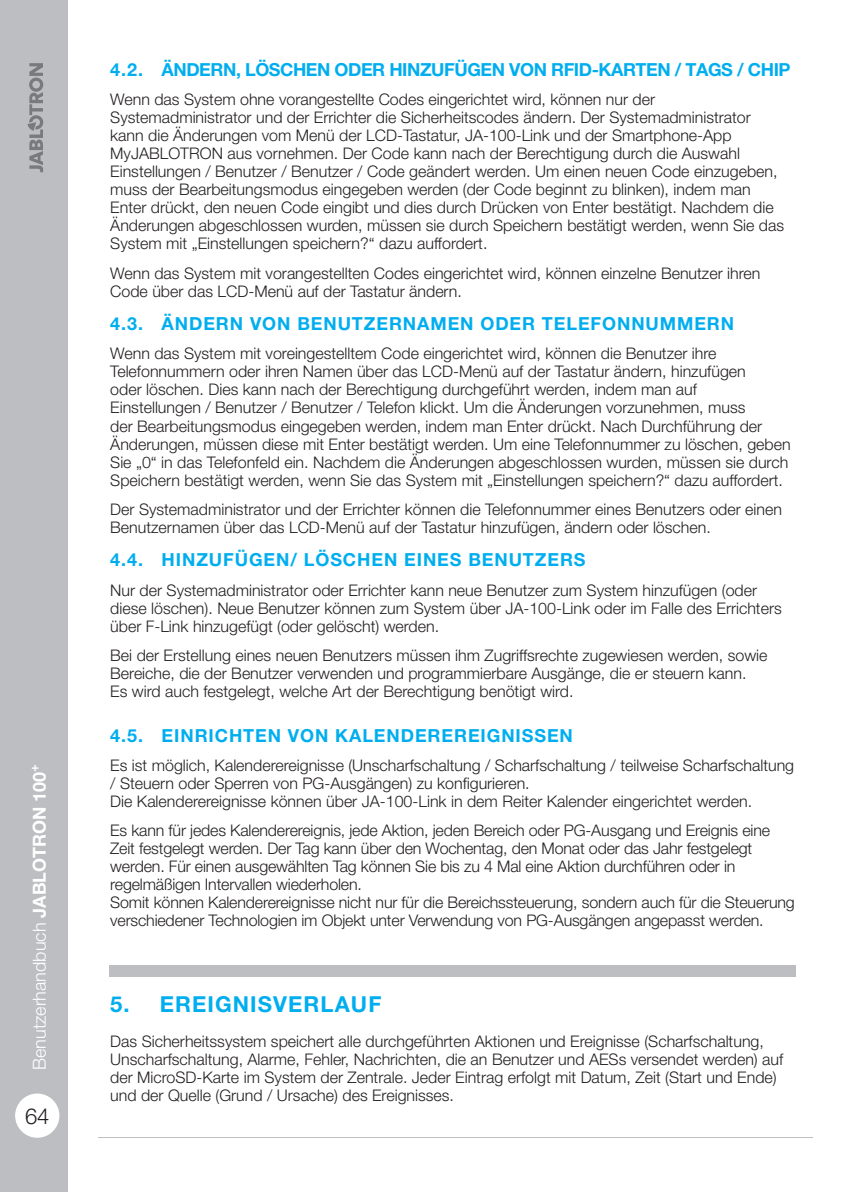
<style>
.page{position:relative;width:844px;height:1192px;background:#fff}
.page>*{position:absolute;margin:0;border:0;box-sizing:border-box;transform-origin:0 0}
.t1{font:700 22px "Helvetica Neue LT Pro";letter-spacing:.05em;color:#00aeef}
.t2{font:300 22px "Helvetica Neue LT Pro";color:#231f20}
.t3{font:700 18px "Helvetica Neue LT Pro";letter-spacing:.05em;color:#00aeef}
.t4{font:700 18px "Helvetica Neue LT Pro";letter-spacing:-.025em;color:#00aeef}
.t5{font:300 18px "Helvetica Neue LT Pro";color:#fff}
.t6{font:300 16px/18px "Helvetica Neue LT Pro";color:#231f20}
.s1{font-weight:700}
</style>
<div class="page">
<div style="left:0;top:0;width:68px;height:1192px;background:#bdbec1"></div>
<svg style="left:27px;top:63px;width:16px;height:109px"></svg>
<div style="left:15px;top:1093px;width:44px;height:44px;background:#fff;border-radius:50%"></div>
<div style="left:109px;top:965px;width:686px;height:11px;background:#bdbec1"></div>
<p class="t5" style="left:33px;top:1070px;width:308px;rotate:-90deg">Benutzerhandbuch <span class="s1">JABLOTRON 100</span><sup>+</sup></p>
<h1 class="t2" style="left:25px;top:1107px;width:26px">64</h1>
<p class="t4" style="left:110px;top:63px;width:681px">4.2. ÄNDERN, LÖSCHEN ODER HINZUFÜGEN VON RFID-KARTEN / TAGS / CHIP</p>
<p class="t6" style="left:110px;top:92px;width:675px">Wenn das System ohne vorangestellte Codes eingerichtet wird, können nur der Systemadministrator und der Errichter die Sicherheitscodes ändern. Der Systemadministrator kann die Änderungen vom Menü der LCD-Tastatur, JA-100-Link und der Smartphone-App MyJABLOTRON aus vornehmen. Der Code kann nach der Berechtigung durch die Auswahl Einstellungen / Benutzer / Benutzer / Code geändert werden. Um einen neuen Code einzugeben, muss der Bearbeitungsmodus eingegeben werden (der Code beginnt zu blinken), indem man Enter drückt, den neuen Code eingibt und dies durch Drücken von Enter bestätigt. Nachdem die Änderungen abgeschlossen wurden, müssen sie durch Speichern bestätigt werden, wenn Sie das System mit „Einstellungen speichern?“ dazu auffordert.</p>
<p class="t6" style="left:110px;top:266px;width:651px">Wenn das System mit vorangestellten Codes eingerichtet wird, können einzelne Benutzer ihren<br>Code über das LCD-Menü auf der Tastatur ändern.</p>
<p class="t3" style="left:110px;top:317px;width:625px">4.3. ÄNDERN VON BENUTZERNAMEN ODER TELEFONNUMMERN</p>
<p class="t6" style="left:110px;top:346px;width:681px">Wenn das System mit voreingestelltem Code eingerichtet wird, können die Benutzer ihre Telefonnummern oder ihren Namen über das LCD-Menü auf der Tastatur ändern, hinzufügen<br>oder löschen. Dies kann nach der Berechtigung durchgeführt werden, indem man auf Einstellungen / Benutzer / Benutzer / Telefon klickt. Um die Änderungen vorzunehmen, muss<br>der Bearbeitungsmodus eingegeben werden, indem man Enter drückt. Nach Durchführung der Änderungen, müssen diese mit Enter bestätigt werden. Um eine Telefonnummer zu löschen, geben Sie „0“ in das Telefonfeld ein. Nachdem die Änderungen abgeschlossen wurden, müssen sie durch Speichern bestätigt werden, wenn Sie das System mit „Einstellungen speichern?“ dazu auffordert.</p>
<p class="t6" style="left:110px;top:502px;width:673px">Der Systemadministrator und der Errichter können die Telefonnummer eines Benutzers oder einen<br>Benutzernamen über das LCD-Menü auf der Tastatur hinzufügen, ändern oder löschen.</p>
<p class="t3" style="left:110px;top:553px;width:477px">4.4. HINZUFÜGEN/ LÖSCHEN EINES BENUTZERS</p>
<p class="t6" style="left:110px;top:582px;width:672px">Nur der Systemadministrator oder Errichter kann neue Benutzer zum System hinzufügen (oder diese löschen). Neue Benutzer können zum System über JA-100-Link oder im Falle des Errichters über F-Link hinzugefügt (oder gelöscht) werden.</p>
<p class="t6" style="left:110px;top:648px;width:658px">Bei der Erstellung eines neuen Benutzers müssen ihm Zugriffsrechte zugewiesen werden, sowie<br>Bereiche, die der Benutzer verwenden und programmierbare Ausgänge, die er steuern kann.<br>Es wird auch festgelegt, welche Art der Berechtigung benötigt wird.</p>
<p class="t3" style="left:110px;top:728px;width:464px">4.5. EINRICHTEN VON KALENDEREREIGNISSEN</p>
<p class="t6" style="left:110px;top:758px;width:685px">Es ist möglich, Kalenderereignisse (Unscharfschaltung / Scharfschaltung / teilweise Scharfschaltung / Steuern oder Sperren von PG-Ausgängen) zu konfigurieren.<br>Die Kalenderereignisse können über JA-100-Link in dem Reiter Kalender eingerichtet werden.</p>
<p class="t6" style="left:110px;top:823px;width:686px">Es kann für jedes Kalenderereignis, jede Aktion, jeden Bereich oder PG-Ausgang und Ereignis eine Zeit festgelegt werden. Der Tag kann über den Wochentag, den Monat oder das Jahr festgelegt werden. Für einen ausgewählten Tag können Sie bis zu 4 Mal eine Aktion durchführen oder in regelmäßigen Intervallen wiederholen.<br>Somit können Kalenderereignisse nicht nur für die Bereichssteuerung, sondern auch für die Steuerung verschiedener Technologien im Objekt unter Verwendung von PG-Ausgängen angepasst werden.</p>
<h1 class="t1" style="left:110px;top:996px;width:272px">5. EREIGNISVERLAUF</h1>
<p class="t6" style="left:110px;top:1033px;width:674px">Das Sicherheitssystem speichert alle durchgeführten Aktionen und Ereignisse (Scharfschaltung, Unscharfschaltung, Alarme, Fehler, Nachrichten, die an Benutzer und AESs versendet werden) auf der MicroSD-Karte im System der Zentrale. Jeder Eintrag erfolgt mit Datum, Zeit (Start und Ende) und der Quelle (Grund / Ursache) des Ereignisses.</p>
</div>
